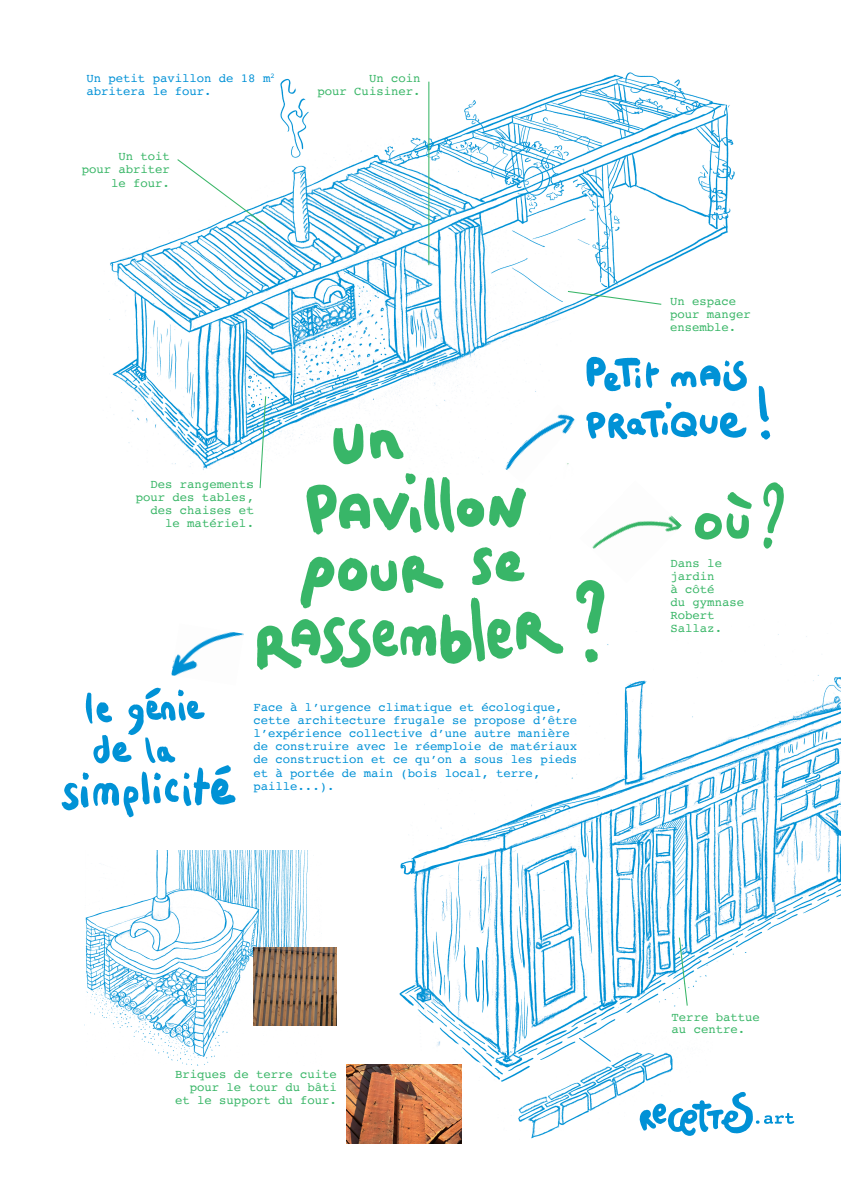
<style>
.page{position:relative;width:841px;height:1186px;background:#fff}
.page>*{position:absolute;margin:0;border:0;box-sizing:border-box;transform-origin:0 0}
.t1{font:26.25px "Courier New";color:#0091d6}
.t2{font:12.25px/13.1px "Courier";color:#0091d6}
.t3{font:12.25px/13.1px "Courier";color:#39b667;text-align:right}
</style>
<div class="page">
<svg style="left:712px;top:1092px;width:82px;height:42px"></svg>
<img style="left:109px;top:72px;width:626px;height:398px">
<img style="left:380px;top:628px;width:460px;height:459px">
<img style="left:496px;top:1027px;width:216px;height:112px">
<svg style="left:577px;top:1036px;width:35px;height:27px"></svg>
<svg style="left:678px;top:936px;width:10px;height:70px"></svg>
<img style="left:85px;top:850px;width:236px;height:215px">
<img style="left:253px;top:947px;width:83px;height:78px">
<img style="left:248px;top:408px;width:367px;height:275px">
<img style="left:560px;top:342px;width:211px;height:109px">
<img style="left:694px;top:482px;width:90px;height:67px">
<img style="left:61px;top:687px;width:175px;height:131px">
<img style="left:503px;top:404px;width:73px;height:79px">
<img style="left:171px;top:632px;width:73px;height:44px">
<img style="left:346px;top:1065px;width:115px;height:78px">
<svg style="left:566px;top:290px;width:96px;height:15px"></svg>
<hr style="left:428px;top:82px;width:1px;height:183px;background:#39b667">
<svg style="left:176px;top:158px;width:91px;height:69px"></svg>
<svg style="left:259px;top:395px;width:8px;height:94px"></svg>
<img style="left:579px;top:480px;width:102px;height:103px">
<p class="t2" style="left:86px;top:71px;width:190px">Un petit pavillon de 18 m<sup>2 </sup>abritera le four.</p>
<p class="t3" style="left:82px;top:150px;width:90px">Un toit<br>pour abriter le four.</p>
<p class="t3" style="left:317px;top:71px;width:104px">Un coin<br>pour Cuisiner.</p>
<p class="t3" style="left:136px;top:477px;width:119px">Des rangements pour des tables, des chaises et le matériel.</p>
<p class="t2" style="left:253px;top:700px;width:325px">Face à l’urgence climatique et écologique, cette architecture frugale se propose d’être l’expérience collective d’une autre manière de construire avec le réemploie de matériaux de construction et ce qu’on a sous les pieds et à portée de main (bois local, terre, paille...).</p>
<h1 class="t1" style="left:416px;top:723px;width:49px">Où?</h1>
<p class="t3" style="left:175px;top:1067px;width:163px;line-height:12.9px">Briques de terre cuite pour le tour du bâti et le support du four.</p>
<p class="t3" style="left:670px;top:294px;width:82px;text-align:left">Un espace pour manger ensemble.</p>
<p class="t3" style="left:670px;top:556px;width:75px;text-align:left">Dans le jardin<br>à côté<br>du gymnase<br>Robert<br>Sallaz.</p>
<p class="t3" style="left:671px;top:1011px;width:90px;line-height:11.9px;text-align:left">Terre battue au centre.</p>
</div>
